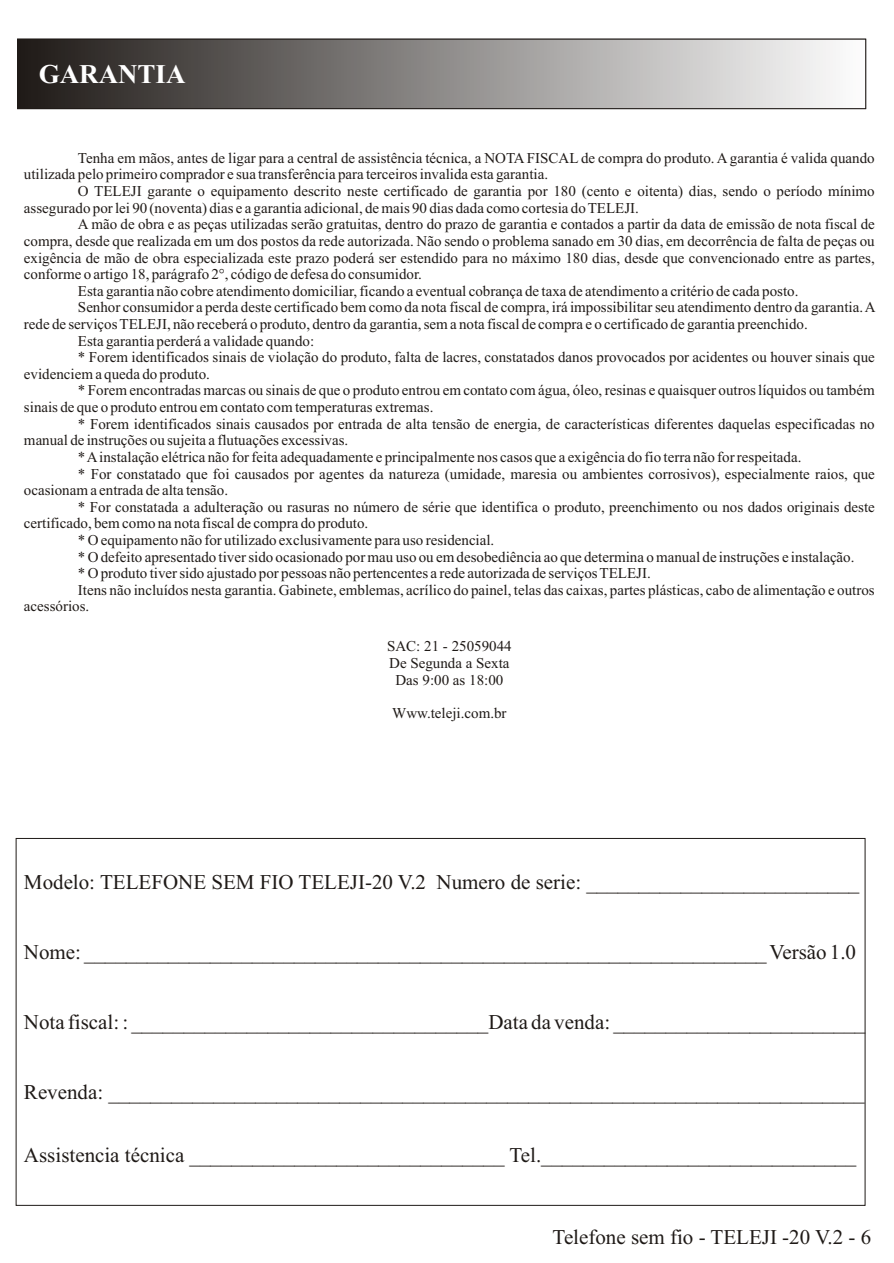
<style>
.page{position:relative;width:894px;height:1263px;background:#fff}
.page>*{position:absolute;margin:0;border:0;box-sizing:border-box;transform-origin:0 0}
.t1{font:700 27px "Times New Roman";color:#fff}
.t2{font:21px "Times New Roman";color:#1f1a17}
.t3{font:15px/16.6px "Times New Roman";color:#1f1a17}
</style>
<div class="page">
<div style="left:18px;top:39px;width:848px;height:70px;background:linear-gradient(to right,#1f1a17,#fdfdfd)"></div>
<div style="left:17px;top:39px;width:849px;height:70px;border:1px solid #1f1a17"></div>
<h1 class="t1" style="left:39px;top:65px;width:148px">GARANTIA</h1>
<p class="t3" style="left:24px;top:151px;width:852px;text-indent:54px">Tenha em mãos, antes de ligar para a central de assistência técnica, a NOTA FISCAL de compra do produto. A garantia é valida quando utilizada pelo primeiro comprador e sua transferência para terceiros invalida esta garantia.</p>
<p class="t3" style="left:24px;top:184px;width:852px;text-indent:54px">O TELEJI garante o equipamento descrito neste certificado de garantia por 180 (cento e oitenta) dias, sendo o período mínimo assegurado por lei 90 (noventa) dias e a garantia adicional, de mais 90 dias dada como cortesia do TELEJI.</p>
<p class="t3" style="left:78px;top:217px;width:798px">A mão de obra e as peças utilizadas serão gratuitas, dentro do prazo de garantia e contados a partir da data de emissão de nota fiscal de</p>
<p class="t3" style="left:24px;top:234px;width:852px">compra, desde que realizada em um dos postos da rede autorizada. Não sendo o problema sanado em 30 dias, em decorrência de falta de peças ou</p>
<p class="t3" style="left:24px;top:251px;width:852px">exigência de mão de obra especializada este prazo poderá ser estendido para no máximo 180 dias, desde que convencionado entre as partes,</p>
<p class="t3" style="left:24px;top:267px;width:399px">conforme o artigo 18, parágrafo 2°, código de defesa do consumidor.</p>
<p class="t3" style="left:78px;top:284px;width:722px">Esta garantia não cobre atendimento domiciliar, ficando a eventual cobrança de taxa de atendimento a critério de cada posto.</p>
<p class="t3" style="left:78px;top:300px;width:799px">Senhor consumidor a perda deste certificado bem como da nota fiscal de compra, irá impossibilitar seu atendimento dentro da garantia. A</p>
<p class="t3" style="left:24px;top:317px;width:785px">rede de serviços TELEJI, não receberá o produto, dentro da garantia, sem a nota fiscal de compra e o certificado de garantia preenchido.</p>
<p class="t3" style="left:78px;top:334px;width:238px">Esta garantia perderá a validade quando:</p>
<p class="t3" style="left:78px;top:350px;width:798px">* Forem identificados sinais de violação do produto, falta de lacres, constatados danos provocados por acidentes ou houver sinais que</p>
<p class="t3" style="left:24px;top:367px;width:188px">evidenciem a queda do produto.</p>
<p class="t3" style="left:78px;top:384px;width:798px">* Forem encontradas marcas ou sinais de que o produto entrou em contato com água, óleo, resinas e quaisquer outros líquidos ou também</p>
<p class="t3" style="left:24px;top:400px;width:411px">sinais de que o produto entrou em contato com temperaturas extremas.</p>
<p class="t3" style="left:78px;top:417px;width:798px">* Forem identificados sinais causados por entrada de alta tensão de energia, de características diferentes daquelas especificadas no</p>
<p class="t3" style="left:24px;top:433px;width:326px">manual de instruções ou sujeita a flutuações excessivas.</p>
<p class="t3" style="left:78px;top:450px;width:725px">* A instalação elétrica não for feita adequadamente e principalmente nos casos que a exigência do fio terra não for respeitada.</p>
<p class="t3" style="left:78px;top:467px;width:798px">* For constatado que foi causados por agentes da natureza (umidade, maresia ou ambientes corrosivos), especialmente raios, que</p>
<p class="t3" style="left:24px;top:483px;width:206px">ocasionam a entrada de alta tensão.</p>
<p class="t3" style="left:78px;top:500px;width:798px">* For constatada a adulteração ou rasuras no número de série que identifica o produto, preenchimento ou nos dados originais deste</p>
<p class="t3" style="left:24px;top:516px;width:346px">certificado, bem como na nota fiscal de compra do produto.</p>
<p class="t3" style="left:78px;top:533px;width:418px">* O equipamento não for utilizado exclusivamente para uso residencial.</p>
<p class="t3" style="left:78px;top:550px;width:778px">* O defeito apresentado tiver sido ocasionado por mau uso ou em desobediência ao que determina o manual de instruções e instalação.</p>
<p class="t3" style="left:78px;top:566px;width:574px">* O produto tiver sido ajustado por pessoas não pertencentes a rede autorizada de serviços TELEJI.</p>
<p class="t3" style="left:78px;top:583px;width:798px">Itens não incluídos nesta garantia. Gabinete, emblemas, acrílico do painel, telas das caixas, partes plásticas, cabo de alimentação e outros</p>
<p class="t3" style="left:24px;top:600px;width:67px">acessórios.</p>
<p class="t3" style="left:387px;top:639px;width:126px;text-align:center">SAC: 21 - 25059044<br>De Segunda a Sexta<br>Das 9:00 as 18:00</p>
<p class="t3" style="left:392px;top:706px;width:116px">Www.teleji.com.br</p>
<h2 class="t2" style="left:24px;top:875px;width:837px">Modelo: TELEFONE SEM FIO TELEJI-20 V.2 Numero de serie: __________________________</h2>
<h2 class="t2" style="left:24px;top:944px;width:834px">Nome: _________________________________________________________________ Versão 1.0</h2>
<h2 class="t2" style="left:24px;top:1014px;width:843px">Nota fiscal: : __________________________________Data da venda: ________________________</h2>
<h2 class="t2" style="left:24px;top:1084px;width:842px">Revenda: ________________________________________________________________________</h2>
<h2 class="t2" style="left:24px;top:1147px;width:834px">Assistencia técnica ______________________________ Tel.______________________________</h2>
<h2 class="t2" style="left:553px;top:1229px;width:320px">Telefone sem fio - TELEJI -20 V.2 - 6</h2>
</div>
